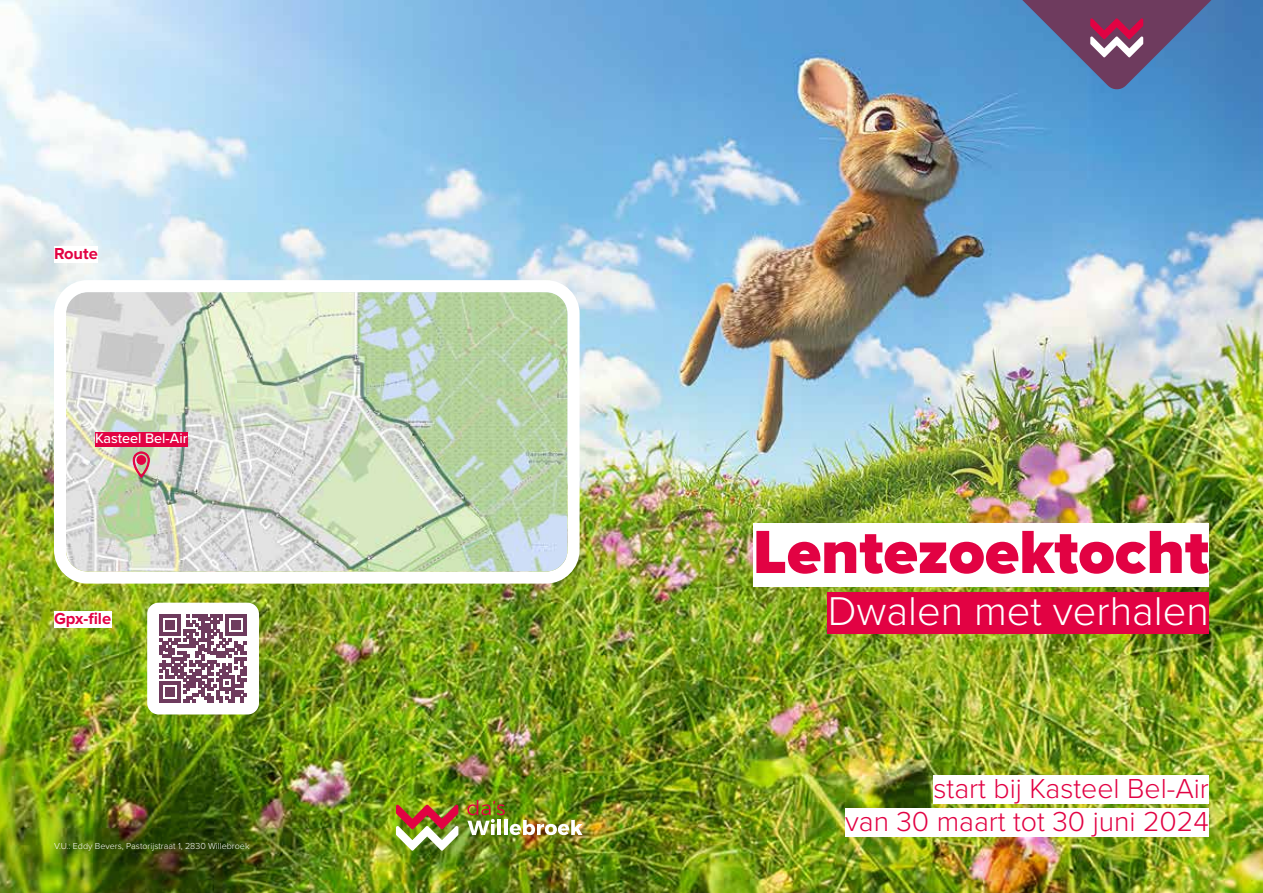
<style>
.page{position:relative;width:1263px;height:893px;background:#fff}
.page>*{position:absolute;margin:0;border:0;box-sizing:border-box;transform-origin:0 0}
.t1{font:900 63.15px "Proxima Nova";color:#e20243}
.t2{font:300 41.7px "Proxima Nova";color:#fff}
.t3{font:300 28.5px/33px "Proxima Nova";color:#e20243;text-align:right}
.t4{font:700 16.5px "Proxima Nova";color:#e20243}
.t5{font:500 14.25px "Proxima Nova";color:#fff}
.t6{font:300 9px "Proxima Nova";color:#fff}
</style>
<div class="page">
<img style="left:0;top:0;width:1263px;height:893px">
<div style="left:753px;top:523px;width:456px;height:63px;background:#fff"></div>
<div style="left:828px;top:592px;width:381px;height:42px;background:#e20243"></div>
<div style="left:933px;top:775px;width:276px;height:29px;background:#fff"></div>
<div style="left:845px;top:808px;width:364px;height:29px;background:#fff"></div>
<img style="left:54px;top:415px;width:521px;height:424px;border-radius:18px">
<img style="left:67px;top:293px;width:500px;height:278px">
<div style="left:54px;top:280px;width:526px;height:304px;border:12px solid #fff;border-radius:28px"></div>
<div style="left:54px;top:246px;width:44px;height:17px;background:#fff"></div>
<div style="left:54px;top:611px;width:57px;height:17px;background:#fff"></div>
<div style="left:147px;top:603px;width:112px;height:111px;background:#fff;border-radius:11px"></div>
<svg style="left:159px;top:615px;width:88px;height:87px"></svg>
<img style="left:396px;top:804px;width:62px;height:47px">
<img style="left:467px;top:800px;width:116px;height:35px">
<div style="left:95px;top:432px;width:92px;height:14px;background:#e20243"></div>
<svg style="left:968px;top:0;width:295px;height:91px;background:#5b73a5"></svg>
<svg style="left:133px;top:451px;width:17px;height:27px"></svg>
<div style="left:137px;top:456px;width:9px;height:8px;background:#e20243;border-radius:50%"></div>
<div style="left:137px;top:455px;width:9px;height:10px;border:1px solid #e20243;border-radius:50%"></div>
<h3 class="t4" style="left:54px;top:242px;width:45px">Route</h3>
<h3 class="t5" style="left:95px;top:428px;width:94px">Kasteel Bel-Air</h3>
<h3 class="t4" style="left:54px;top:606px;width:59px">Gpx-file</h3>
<p class="t6" style="left:54px;top:840px;width:197px">V.U.: Eddy Bevers, Pastorijstraat 1, 2830 Willebroek</p>
<h1 class="t1" style="left:753px;top:523px;width:457px">Lentezoektocht</h1>
<h2 class="t2" style="left:828px;top:580px;width:383px">Dwalen met verhalen</h2>
<h3 class="t3" style="left:845px;top:770px;width:365px">start bij Kasteel Bel-Air<br>van 30 maart tot 30 juni 2024</h3>
</div>
